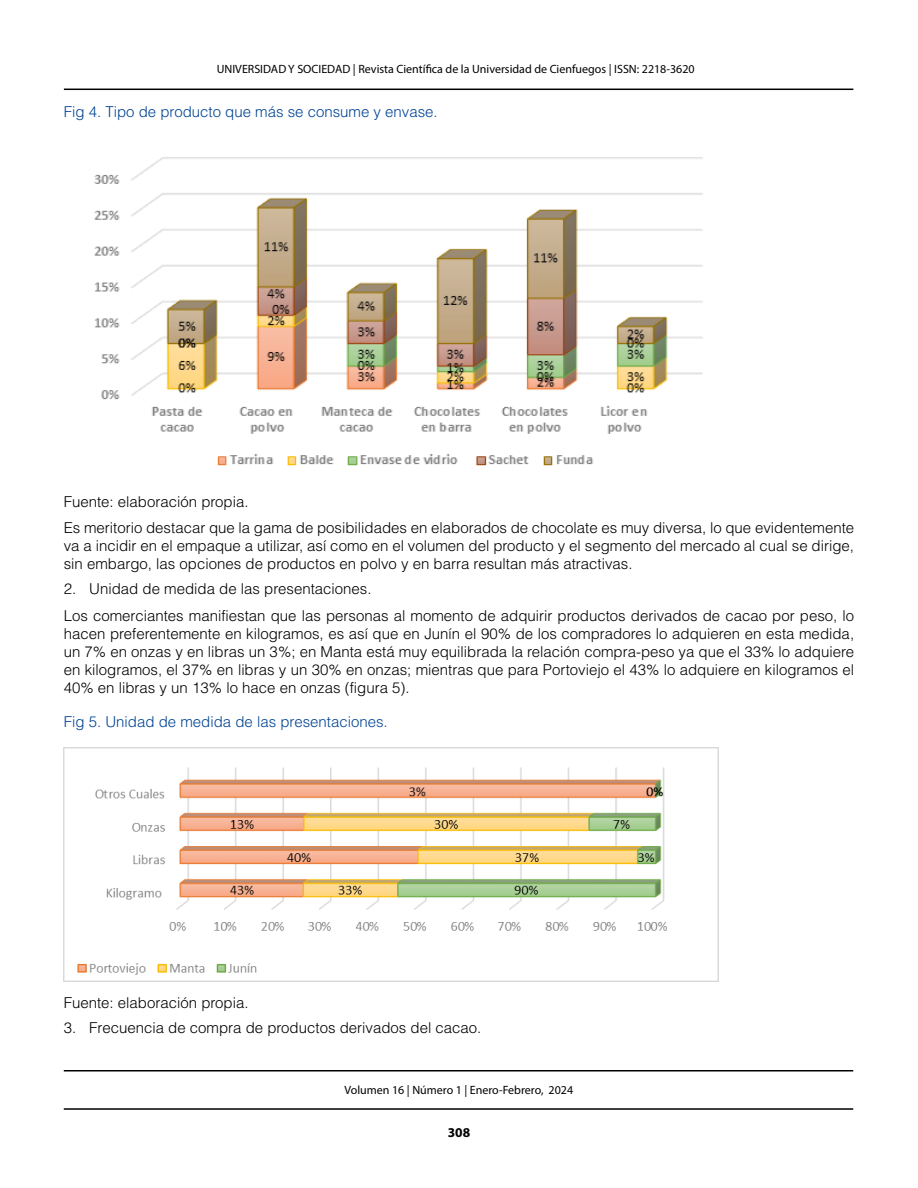
<style>
.page{position:relative;width:918px;height:1188px;background:#fff}
.page>*{position:absolute;margin:0;border:0;box-sizing:border-box;transform-origin:0 0}
.t1{font:300 15px/18px "Helvetica LT Std";color:#000}
.t2{font:300 15px "Helvetica LT Std";color:#004494}
.t3{font:700 13.5px "Myriad Pro";color:#000}
.t4{font:12px "Myriad Pro";color:#000}
</style>
<div class="page">
<hr style="left:64px;top:89px;width:789px;height:1px;background:#000">
<hr style="left:64px;top:1108px;width:789px;height:2px;background:#000">
<hr style="left:64px;top:1070px;width:789px;height:1px;background:#000">
<img style="left:94px;top:157px;width:609px;height:309px">
<img style="left:64px;top:747px;width:654px;height:234px">
<p class="t4" style="left:217px;top:61px;width:479px">UNIVERSIDAD Y SOCIEDAD | Revista Científica de la Universidad de Cienfuegos | ISSN: 2218-3620</p>
<p class="t2" style="left:64px;top:102px;width:376px">Fig 4. Tipo de producto que más se consume y envase.</p>
<p class="t1" style="left:64px;top:488px;width:792px;line-height:26.5px">Fuente: elaboración propia.<br>Es meritorio destacar que la gama de posibilidades en elaborados de chocolate es muy diversa, lo que evidentemente</p>
<p class="t1" style="left:64px;top:537px;width:792px">va a incidir en el empaque a utilizar, así como en el volumen del producto y el segmento del mercado al cual se dirige, sin embargo, las opciones de productos en polvo y en barra resultan más atractivas.</p>
<p class="t1" style="left:64px;top:576px;width:792px;line-height:26.5px">2. Unidad de medida de las presentaciones.<br>Los comerciantes manifiestan que las personas al momento de adquirir productos derivados de cacao por peso, lo</p>
<p class="t1" style="left:64px;top:625px;width:792px;text-align:justify">hacen preferentemente en kilogramos, es así que en Junín el 90% de los compradores lo adquieren en esta medida, un 7% en onzas y en libras un 3%; en Manta está muy equilibrada la relación compra-peso ya que el 33% lo adquiere en kilogramos, el 37% en libras y un 30% en onzas; mientras que para Portoviejo el 43% lo adquiere en kilogramos el 40% en libras y un 13% lo hace en onzas (figura 5).</p>
<p class="t2" style="left:64px;top:712px;width:325px">Fig 5. Unidad de medida de las presentaciones.</p>
<p class="t1" style="left:64px;top:993px;width:186px">Fuente: elaboración propia.</p>
<p class="t1" style="left:64px;top:1018px;width:419px">3. Frecuencia de compra de productos derivados del cacao.</p>
<p class="t4" style="left:345px;top:1083px;width:230px">Volumen 16 | Número 1 | Enero-Febrero, 2024</p>
<p class="t3" style="left:448px;top:1124px;width:24px">308</p>
</div>
